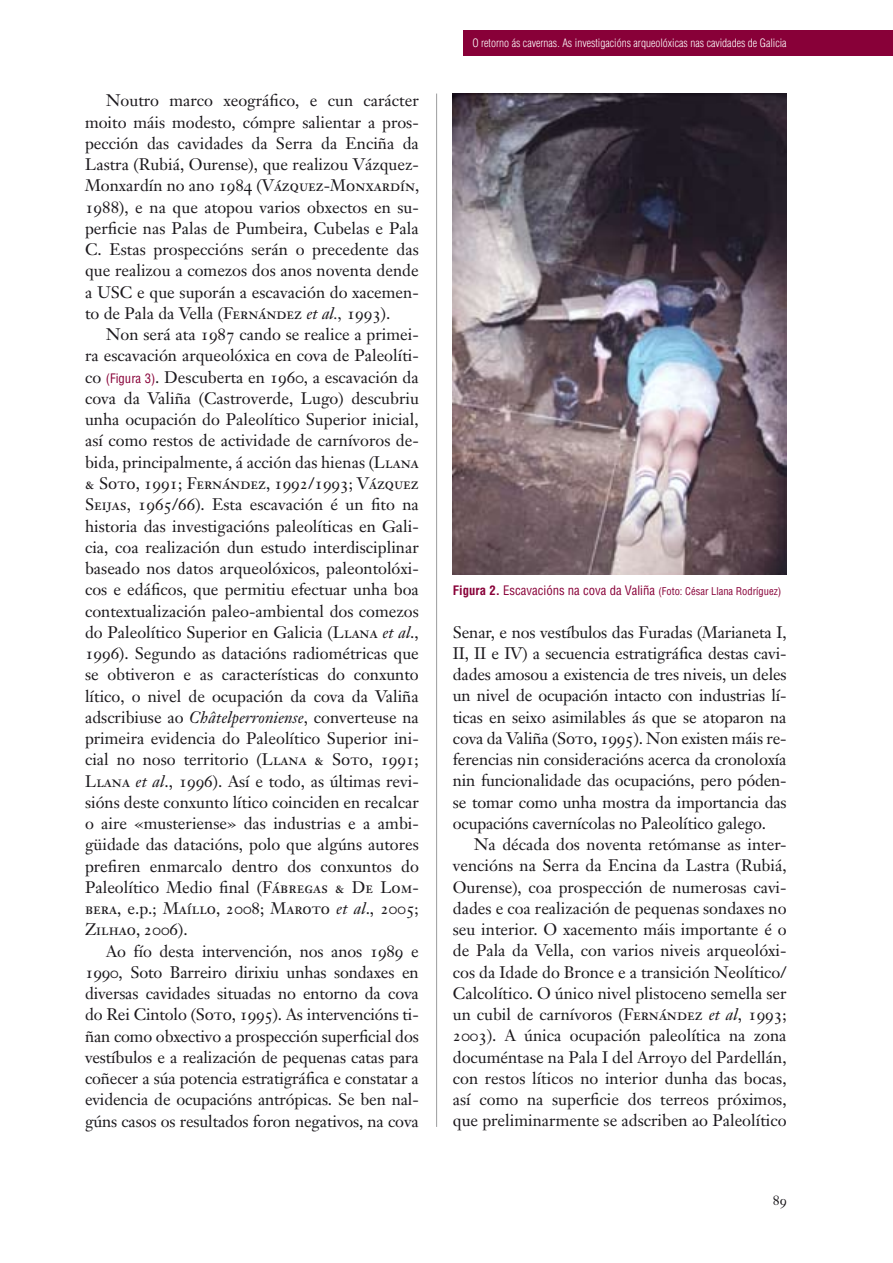
<style>
.page{position:relative;width:893px;height:1263px;background:#fff}
.page>*{position:absolute;margin:0;border:0;box-sizing:border-box;transform-origin:0 0}
.t1{font:16.5px/21.3px "Janson Text";color:#1a171b;text-align:justify}
.t2{font:16.5px/21.3px "Janson Text Roman SC";color:#1a171b}
.t3{font:13.5px "Janson Text Roman SC";color:#1a171b}
.t4{font:300 condensed 11.25px "Helvetica";color:#fff}
.t5{font:condensed 10.5px "Helvetica";color:#880038}
.s1{font-family:"Janson Text"}
.s2{font-family:"Janson Text Roman SC"}
.s3{font-style:italic}
.s4{font-family:"Helvetica";font-stretch:condensed;font-size:12.75px;color:#880038}
.s5{font-family:"Janson Text";font-style:italic}
.s6{font-weight:700;font-size:12.75px}
.s7{font-size:12.75px}
</style>
<div class="page">
<div style="left:463px;top:30px;width:430px;height:25px;background:#880038"></div>
<img style="left:453px;top:94px;width:334px;height:480px">
<hr style="left:436px;top:94px;width:1px;height:1033px;background:#9c9d9f">
<p class="t1" style="left:85px;top:90px;width:335px;text-indent:21px">Noutro marco xeográfico, e cun carácter moito máis modesto, cómpre salientar a pros&shy;pección das cavidades da Serra da Enciña da Lastra (Rubiá, Ourense), que realizou Vázquez-</p>
<p class="t2" style="left:85px;top:175px;width:336px"><span class="s1">Monxardín no ano</span> 1984 <span class="s1">(</span>Vázquez-Monxardín,</p>
<p class="t1" style="left:85px;top:196px;width:335px"><span class="s2">1988</span>), e na que atopou varios obxectos en su&shy;perficie nas Palas de Pumbeira, Cubelas e Pala C. Estas prospeccións serán o precedente das que realizou a comezos dos anos noventa dende a USC e que suporán a escavación do xacemen&shy;to de Pala da Vella (<span class="s2">Fernández</span> <span class="s3">et al.,</span> <span class="s2">1993</span>).</p>
<p class="t1" style="left:85px;top:324px;width:335px;text-indent:21px">Non será ata <span class="s2">1987</span> cando se realice a primei&shy;ra escavación arqueolóxica en cova de Paleolíti&shy;co <span class="s4">(Figura 3)</span>. Descuberta en <span class="s2">1960</span>, a escavación da cova da Valiña (Castroverde, Lugo) descubriu unha ocupación do Paleolítico Superior inicial, así como restos de actividade de carnívoros de&shy;bida, principalmente, á acción das hienas (<span class="s2">Llana</span></p>
<p class="t2" style="left:85px;top:473px;width:335px">&amp; Soto, 1991; Fernández, 1992/1993; Vázquez</p>
<p class="t1" style="left:85px;top:494px;width:335px"><span class="s2">Seijas, 1965/66</span>). Esta escavación é un fito na historia das investigacións paleolíticas en Gali&shy;cia, coa realización dun estudo interdisciplinar baseado nos datos arqueolóxicos, paleontolóxi&shy;cos e edáficos, que permitiu efectuar unha boa contextualización paleo-ambiental dos comezos do Paleolítico Superior en Galicia (<span class="s2">Llana</span> <span class="s3">et al</span>., <span class="s2">1996</span>). Segundo as datacións radiométricas que se obtiveron e as características do conxunto lítico, o nivel de ocupación da cova da Valiña adscribiuse ao <span class="s3">Châtelperroniense</span>, converteuse na primeira evidencia do Paleolítico Superior ini&shy;cial no noso territorio (<span class="s2">Llana &amp; Soto, 1991; Llana</span> <span class="s3">et al</span>., <span class="s2">1996</span>). Así e todo, as últimas revi&shy;sións deste conxunto lítico coinciden en recalcar o aire «musteriense» das industrias e a ambi&shy;güidade das datacións, polo que algúns autores prefiren enmarcalo dentro dos conxuntos do Paleolítico Medio final (<span class="s2">Fábregas &amp; De Lom-</span></p>
<p class="t2" style="left:85px;top:898px;width:335px">bera<span class="s1">, e.p.;</span> Maíllo, 2008; Maroto <span class="s5">et al</span><span class="s1">.,</span> 2005;<br>Zilhao, 2006<span class="s1">).</span></p>
<p class="t1" style="left:85px;top:940px;width:335px;text-indent:21px">Ao fío desta intervención, nos anos <span class="s2">1989</span> e <span class="s2">1990</span>, Soto Barreiro dirixiu unhas sondaxes en diversas cavidades situadas no entorno da cova do Rei Cintolo (<span class="s2">Soto, 1995</span>). As intervencións ti&shy;ñan como obxectivo a prospección superficial dos vestíbulos e a realización de pequenas catas para coñecer a súa potencia estratigráfica e constatar a evidencia de ocupacións antrópicas. Se ben nal&shy;gúns casos os resultados foron negativos, na cova</p>
<p class="t4" style="left:472px;top:36px;width:316px">O retorno ás cavernas. As investigacións arqueolóxicas nas cavidades de Galicia</p>
<p class="t5" style="left:453px;top:585px;width:330px"><span class="s6">Figura 2.</span> <span class="s7">Escavacións na cova da Valiña</span> (Foto: César Llana Rodríguez)</p>
<p class="t1" style="left:453px;top:621px;width:335px">Senar, e nos vestíbulos das Furadas (Marianeta I, II, II e IV) a secuencia estratigráfica destas cavi&shy;dades amosou a existencia de tres niveis, un deles un nivel de ocupación intacto con industrias lí&shy;ticas en seixo asimilables ás que se atoparon na cova da Valiña (<span class="s2">Soto, 1995</span>). Non existen máis re&shy;ferencias nin consideracións acerca da cronoloxía nin funcionalidade das ocupacións, pero póden&shy;se tomar como unha mostra da importancia das ocupacións cavernícolas no Paleolítico galego.</p>
<p class="t1" style="left:453px;top:834px;width:335px;text-indent:21px">Na década dos noventa retómanse as inter&shy;vencións na Serra da Encina da Lastra (Rubiá, Ourense), coa prospección de numerosas cavi&shy;dades e coa realización de pequenas sondaxes no seu interior. O xacemento máis importante é o de Pala da Vella, con varios niveis arqueolóxi&shy;cos da Idade do Bronce e a transición Neolítico/ Calcolítico. O único nivel plistoceno semella ser un cubil de carnívoros (<span class="s2">Fernández</span> <span class="s3">et al</span>, <span class="s2">1993; 2003</span>). A única ocupación paleolítica na zona documéntase na Pala I del Arroyo del Pardellán, con restos líticos no interior dunha das bocas, así como na superficie dos terreos próximos, que preliminarmente se adscriben ao Paleolítico</p>
<p class="t3" style="left:773px;top:1193px;width:15px">89</p>
</div>
